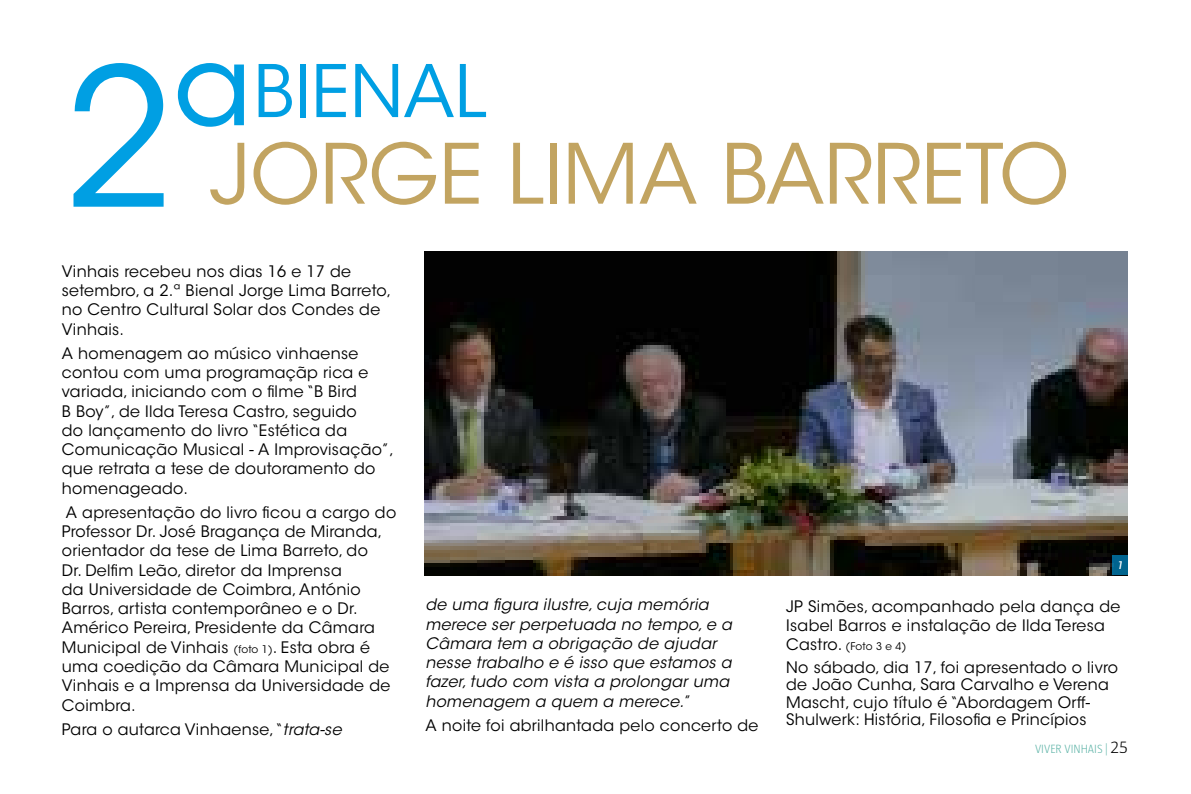
<style>
.page{position:relative;width:1191px;height:794px;background:#fff}
.page>*{position:absolute;margin:0;border:0;box-sizing:border-box;transform-origin:0 0}
.t1{font:190.75px "ITC Avant Garde Std";color:#009fe3}
.t2{font:82.25px "ITC Avant Garde Std";color:#c2a461}
.t3{font:71.75px "ITC Avant Garde Std";color:#009fe3}
.t4{font:15.75px/19.2px "ITC Avant Garde Std";letter-spacing:.02em;color:#000}
.t5{font:italic 15.75px/19.2px "ITC Avant Garde Std";letter-spacing:.02em;color:#000}
.t6{font:300 12.25px "Taz";color:#5fb4a8}
.t7{font:10.5px "ITC Avant Garde Std";color:#000}
.t8{font:italic 500 10.5px "ITC Avant Garde Std";color:#fff}
.s1{font-size:10.5px}
.s2{font-style:italic}
.s3{font-style:normal}
.s4{font-size:15.75px}
.s5{font-size:17.5px;color:#000}
</style>
<div class="page">
<img style="left:424px;top:251px;width:704px;height:324px">
<div style="left:1112px;top:555px;width:16px;height:19px;background:#01648e"></div>
<h1 class="t1" style="left:63px;top:22px;width:192px">2ª</h1>
<h3 class="t3" style="left:253px;top:48px;width:234px">BIENAL</h3>
<h2 class="t2" style="left:210px;top:124px;width:861px">JORGE LIMA BARRETO</h2>
<p class="t4" style="left:62px;top:262px;width:331px">Vinhais recebeu nos dias 16 e 17 de setembro, a 2.ª Bienal Jorge Lima Barreto, no Centro Cultural Solar dos Condes de<br>Vinhais.</p>
<p class="t4" style="left:62px;top:344px;width:333px">A homenagem ao músico vinhaense contou com uma programaçãp rica e variada, iniciando com o filme “B Bird<br>B Boy”, de Ilda Teresa Castro, seguido<br>do lançamento do livro “Estética da Comunicação Musical - A Improvisação”, que retrata a tese de doutoramento do homenageado.</p>
<p class="t4" style="left:62px;top:503px;width:336px">A apresentação do livro ficou a cargo do Professor Dr. José Bragança de Miranda, orientador da tese de Lima Barreto, do<br>Dr. Delfim Leão, diretor da Imprensa<br>da Universidade de Coimbra, António Barros, artista contemporâneo e o Dr.<br>Américo Pereira, Presidente da Câmara Municipal de Vinhais <span class="s1">(foto 1)</span>. Esta obra é uma coedição da Câmara Municipal de Vinhais e a Imprensa da Universidade de Coimbra.</p>
<p class="t4" style="left:62px;top:719px;width:281px">Para o autarca Vinhaense, “<span class="s2">trata-se</span></p>
<p class="t5" style="left:425px;top:595px;width:308px">de uma figura ilustre, cuja memória merece ser perpetuada no tempo, e a Câmara tem a obrigação de ajudar nesse trabalho e é isso que estamos a fazer, tudo com vista a prolongar uma homenagem a quem a merece.<span class="s3">”</span></p>
<p class="t4" style="left:425px;top:715px;width:334px">A noite foi abrilhantada pelo concerto de</p>
<p class="t8" style="left:1116px;top:558px;width:8px">1</p>
<p class="t4" style="left:786px;top:596px;width:336px">JP Simões, acompanhado pela dança de<br>Isabel Barros e instalação de Ilda Teresa</p>
<p class="t7" style="left:786px;top:640px;width:122px"><span class="s4">Castro.</span> (Foto 3 e 4)</p>
<p class="t4" style="left:786px;top:658px;width:333px;line-height:17.5px">No sábado, dia 17, foi apresentado o livro de João Cunha, Sara Carvalho e Verena Mascht, cujo título é “Abordagem Orff-Shulwerk: História, Filosofia e Princípios</p>
<p class="t6" style="left:1035px;top:742px;width:94px">VIVER VINHAIS | <span class="s5">25</span></p>
</div>
